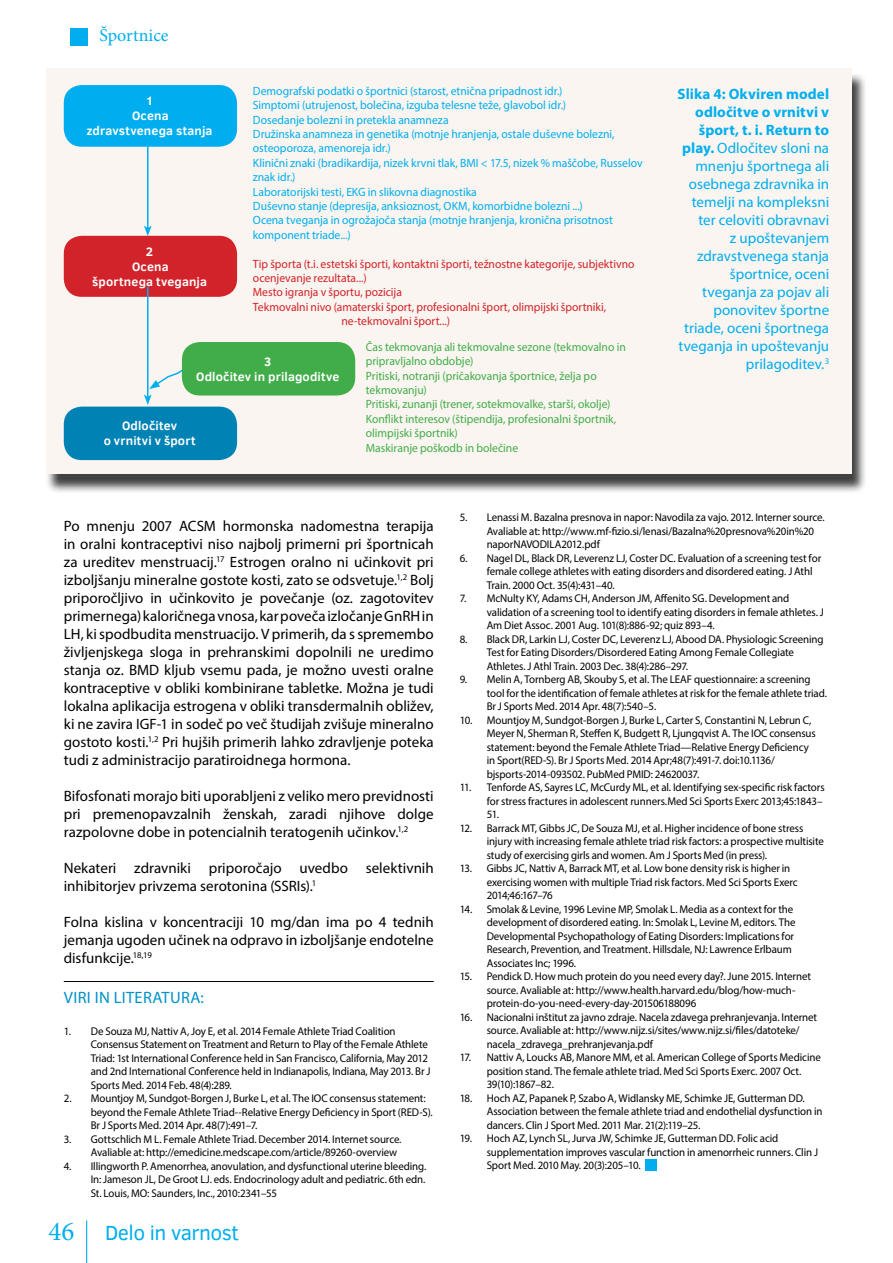
<style>
.page{position:relative;width:893px;height:1263px;background:#fff}
.page>*{position:absolute;margin:0;border:0;box-sizing:border-box;transform-origin:0 0}
.t1{font:21px "Clear Sans";letter-spacing:-.025em;color:#00aeef}
.t2{font:18px "Minion Pro";color:#00aeef}
.t3{font:16.5px "Myriad Pro";color:#0092c8}
.t4{font:15px/18px "Myriad Pro";color:#000;text-align:justify}
.t5{font:15px/18px "Myriad Pro";color:#00aeef;text-align:right}
.t6{font:700 12.45px/15px "Clear Sans";letter-spacing:.015em;color:#fff;text-align:center}
.t7{font:12px/14.4px "Myriad Pro";letter-spacing:-.005em;color:#00aeef}
.t8{font:12px/14.4px "Myriad Pro";letter-spacing:-.005em;color:#41ad49}
.t9{font:12px "Myriad Pro";color:#d2232a}
.t10{font:11.25px/13.5px "Myriad Pro";letter-spacing:-.01em;color:#000}
.s1{font-weight:700}
.s2{font-family:"Minion Pro";font-size:27px}
</style>
<div class="page">
<hr style="left:86px;top:1220px;width:1px;height:43px;background:#00aeef">
<div style="left:45px;top:73px;width:822px;height:421px;background:#000;opacity:.75"></div>
<div style="left:46px;top:68px;width:805px;height:405px;background:#faf5f0"></div>
<div style="left:70px;top:29px;width:17px;height:17px;background:#00aeef"></div>
<hr style="left:64px;top:981px;width:370px;height:1px;background:#000">
<div style="left:645px;top:1159px;width:12px;height:12px;background:#00aeef"></div>
<div style="left:64px;top:85px;width:173px;height:62px;background:#00aeef;border-radius:18px"></div>
<hr style="left:147px;top:137px;width:2px;height:91px;background:#00aeef">
<svg style="left:144px;top:226px;width:8px;height:10px"></svg>
<div style="left:64px;top:236px;width:173px;height:61px;background:#d2232a;border-radius:18px"></div>
<div style="left:64px;top:407px;width:173px;height:53px;background:#0083b4;border-radius:18px"></div>
<hr style="left:147px;top:287px;width:2px;height:110px;background:#00aeef">
<svg style="left:144px;top:355px;width:53px;height:50px"></svg>
<div style="left:182px;top:342px;width:173px;height:53px;background:#41ad49;border-radius:18px"></div>
<h2 class="t2" style="left:99px;top:23px;width:71px">Športnice</h2>
<p class="t6" style="left:87px;top:93px;width:127px">1<br>Ocena zdravstvenega stanja</p>
<p class="t6" style="left:92px;top:244px;width:116px">2<br>Ocena<br>športnega tveganja</p>
<p class="t7" style="left:253px;top:83px;width:391px">Demografski podatki o športnici (starost, etnična pripadnost idr.)<br>Simptomi (utrujenost, bolečina, izguba telesne teže, glavobol idr.)<br>Dosedanje bolezni in pretekla anamneza<br>Družinska anamneza in genetika (motnje hranjenja, ostale duševne bolezni, osteoporoza, amenoreja idr.)<br>Klinični znaki (bradikardija, nizek krvni tlak, BMI &lt; 17.5, nizek % maščobe, Russelov znak idr.)<br>Laboratorijski testi, EKG in slikovna diagnostika<br>Duševno stanje (depresija, anksioznost, OKM, komorbidne bolezni ...)<br>Ocena tveganja in ogrožajoča stanja (motnje hranjenja, kronična prisotnost komponent triade...)</p>
<p class="t9" style="left:253px;top:256px;width:383px">Tip športa (t.i. estetski športi, kontaktni športi, težnostne kategorije, subjektivno</p>
<p class="t9" style="left:253px;top:271px;width:115px">ocenjevanje rezultata...)</p>
<p class="t9" style="left:253px;top:285px;width:151px">Mesto igranja v športu, pozicija</p>
<p class="t9" style="left:253px;top:299px;width:355px">Tekmovalni nivo (amaterski šport, profesionalni šport, olimpijski športniki,</p>
<p class="t9" style="left:341px;top:314px;width:110px">ne-tekmovalni šport...)</p>
<p class="t6" style="left:196px;top:353px;width:145px">3<br>Odločitev in prilagoditve</p>
<p class="t6" style="left:104px;top:418px;width:93px">Odločitev<br>o vrnitvi v šport</p>
<p class="t8" style="left:366px;top:339px;width:261px">Čas tekmovanja ali tekmovalne sezone (tekmovalno in pripravljalno obdobje)<br>Pritiski, notranji (pričakovanja športnice, želja po tekmovanju)<br>Pritiski, zunanji (trener, sotekmovalke, starši, okolje)<br>Konflikt interesov (štipendija, profesionalni športnik, olimpijski športnik)<br>Maskiranje poškodb in bolečine</p>
<p class="t5" style="left:678px;top:85px;width:153px"><span class="s1">Slika 4: Okviren model odločitve o vrnitvi v šport, t. i. Return to play.</span> Odločitev sloni na mnenju športnega ali osebnega zdravnika in temelji na kompleksni ter celoviti obravnavi<br>z upoštevanjem zdravstvenega stanja športnice, oceni tveganja za pojav ali ponovitev športne triade, oceni športnega tveganja in upoštevanju prilagoditev.<sup>3</sup></p>
<p class="t4" style="left:64px;top:517px;width:371px">Po mnenju 2007 ACSM hormonska nadomestna terapija in oralni kontraceptivi niso najbolj primerni pri športnicah za ureditev menstruacij.<sup>17</sup> Estrogen oralno ni učinkovit pri izboljšanju mineralne gostote kosti, zato se odsvetuje.<sup>1,2</sup> Bolj priporočljivo in učinkovito je povečanje (oz. zagotovitev primernega) kaloričnega vnosa, kar poveča izločanje GnRH in LH, ki spodbudita menstruacijo. V primerih, da s spremembo življenjskega sloga in prehranskimi dopolnili ne uredimo stanja oz. BMD kljub vsemu pada, je možno uvesti oralne kontraceptive v obliki kombinirane tabletke. Možna je tudi lokalna aplikacija estrogena v obliki transdermalnih obližev, ki ne zavira IGF-1 in sodeč po več študijah zvišuje mineralno gostoto kosti.<sup>1,2</sup> Pri hujših primerih lahko zdravljenje poteka tudi z administracijo paratiroidnega hormona.</p>
<h3 class="t4" style="left:64px;top:787px;width:371px">Bifosfonati morajo biti uporabljeni z veliko mero previdnosti pri premenopavzalnih ženskah, zaradi njihove dolge razpolovne dobe in potencialnih teratogenih učinkov.<sup>1,2</sup></h3>
<h3 class="t4" style="left:64px;top:859px;width:371px">Nekateri zdravniki priporočajo uvedbo selektivnih inhibitorjev privzema serotonina (SSRIs).<sup>1</sup></h3>
<h3 class="t4" style="left:64px;top:913px;width:371px">Folna kislina v koncentraciji 10 mg/dan ima po 4 tednih jemanja ugoden učinek na odpravo in izboljšanje endotelne disfunkcije.<sup>18,19</sup></h3>
<h3 class="t3" style="left:64px;top:988px;width:60px">Viri inliteratura</h3>
<h3 class="t3" style="left:201px;top:988px;width:5px">:</h3>
<p class="t10" style="left:91px;top:1024px;width:341px;text-indent:-27px">1. De Souza MJ, Nattiv A, Joy E, et al. 2014 Female Athlete Triad Coalition Consensus Statement on Treatment and Return to Play of the Female Athlete Triad: 1st International Conference held in San Francisco, California, May 2012 and 2nd International Conference held in Indianapolis, Indiana, May 2013. Br J Sports Med. 2014 Feb. 48(4):289.</p>
<p class="t10" style="left:91px;top:1091px;width:343px;text-indent:-27px">2. Mountjoy M, Sundgot-Borgen J, Burke L, et al. The IOC consensus statement: beyond the Female Athlete Triad--Relative Energy Deficiency in Sport (RED-S).<br>Br J Sports Med. 2014 Apr. 48(7):491–7.</p>
<p class="t10" style="left:91px;top:1132px;width:312px;text-indent:-27px">3. Gottschlich M L. Female Athlete Triad. December 2014. Internet source.<br>Avaliable at: http://emedicine.medscape.com/article/89260-overview</p>
<p class="t10" style="left:91px;top:1159px;width:337px;text-align:justify;text-indent:-27px">4. Illingworth P. Amenorrhea, anovulation, and dysfunctional uterine bleeding.<br>In: Jameson JL, De Groot LJ. eds. Endocrinology adult and pediatric. 6th edn.<br>St. Louis, MO: Saunders, Inc., 2010:2341–55</p>
<h1 class="t1" style="left:48px;top:1219px;width:192px"><span class="s2">46</span> Delo in varnost</h1>
<p class="t10" style="left:487px;top:511px;width:339px;text-indent:-27px">5. Lenassi M. Bazalna presnova in napor: Navodila za vajo. 2012. Interner source.<br>Avaliable at: http://www.mf-fizio.si/lenasi/Bazalna%20presnova%20in%20 naporNAVODILA2012.pdf</p>
<p class="t10" style="left:487px;top:551px;width:336px;text-indent:-27px">6. Nagel DL, Black DR, Leverenz LJ, Coster DC. Evaluation of a screening test for female college athletes with eating disorders and disordered eating. J Athl<br>Train. 2000 Oct. 35(4):431–40.</p>
<p class="t10" style="left:487px;top:592px;width:339px;text-indent:-27px">7. McNulty KY, Adams CH, Anderson JM, Affenito SG. Development and validation of a screening tool to identify eating disorders in female athletes. J<br>Am Diet Assoc. 2001 Aug. 101(8):886-92; quiz 893–4.</p>
<p class="t10" style="left:487px;top:632px;width:338px;text-indent:-27px">8. Black DR, Larkin LJ, Coster DC, Leverenz LJ, Abood DA. Physiologic Screening<br>Test for Eating Disorders/Disordered Eating Among Female Collegiate<br>Athletes. J Athl Train. 2003 Dec. 38(4):286–297.</p>
<p class="t10" style="left:487px;top:673px;width:342px;text-indent:-27px">9. Melin A, Tornberg AB, Skouby S, et al. The LEAF questionnaire: a screening tool for the identification of female athletes at risk for the female athlete triad.<br>Br J Sports Med. 2014 Apr. 48(7):540–5.</p>
<p class="t10" style="left:487px;top:713px;width:331px;text-indent:-27px">10. Mountjoy M, Sundgot-Borgen J, Burke L, Carter S, Constantini N, Lebrun C, Meyer N, Sherman R, Steffen K, Budgett R, Ljungqvist A. The IOC consensus statement: beyond the Female Athlete Triad—Relative Energy Deficiency in Sport(RED-S). Br J Sports Med. 2014 Apr;48(7):491-7. doi:10.1136/ bjsports-2014-093502. PubMed PMID: 24620037.</p>
<p class="t10" style="left:487px;top:781px;width:340px;text-indent:-27px">11. Tenforde AS, Sayres LC, McCurdy ML, et al. Identifying sex-specific risk factors for stress fractures in adolescent runners.Med Sci Sports Exerc 2013;45:1843–<br>51.</p>
<p class="t10" style="left:487px;top:821px;width:339px;text-indent:-27px">12. Barrack MT, Gibbs JC, De Souza MJ, et al. Higher incidence of bone stress injury with increasing female athlete triad risk factors: a prospective multisite study of exercising girls and women. Am J Sports Med (in press).</p>
<p class="t10" style="left:487px;top:862px;width:313px;text-indent:-27px">13. Gibbs JC, Nattiv A, Barrack MT, et al. Low bone density risk is higher in exercising women with multiple Triad risk factors. Med Sci Sports Exerc<br>2014;46:167–76</p>
<p class="t10" style="left:487px;top:902px;width:310px;text-indent:-27px">14. Smolak &amp; Levine, 1996 Levine MP, Smolak L. Media as a context for the development of disordered eating. In: Smolak L, Levine M, editors. The Developmental Psychopathology of Eating Disorders: Implications for Research, Prevention, and Treatment. Hillsdale, NJ: Lawrence Erlbaum Associates Inc; 1996.</p>
<p class="t10" style="left:487px;top:970px;width:326px;text-indent:-27px">15. Pendick D. How much protein do you need every day?. June 2015. Internet source. Avaliable at: http://www.health.harvard.edu/blog/how-much&shy;protein-do-you-need-every-day-201506188096</p>
<p class="t10" style="left:487px;top:1010px;width:332px;text-indent:-27px">16. Nacionalni inštitut za javno zdraje. Nacela zdavega prehranjevanja. Internet source. Avaliable at: http://www.nijz.si/sites/www.nijz.si/files/datoteke/ nacela_zdravega_prehranjevanja.pdf</p>
<p class="t10" style="left:487px;top:1051px;width:336px;text-indent:-27px">17. Nattiv A, Loucks AB, Manore MM, et al. American College of Sports Medicine position stand. The female athlete triad. Med Sci Sports Exerc. 2007 Oct.<br>39(10):1867–82.</p>
<p class="t10" style="left:487px;top:1091px;width:337px;text-indent:-27px">18. Hoch AZ, Papanek P, Szabo A, Widlansky ME, Schimke JE, Gutterman DD.<br>Association between the female athlete triad and endothelial dysfunction in dancers. Clin J Sport Med. 2011 Mar. 21(2):119–25.</p>
<p class="t10" style="left:487px;top:1132px;width:333px;text-indent:-27px">19. Hoch AZ, Lynch SL, Jurva JW, Schimke JE, Gutterman DD. Folic acid supplementation improves vascular function in amenorrheic runners. Clin J<br>Sport Med. 2010 May. 20(3):205–10.</p>
</div>
